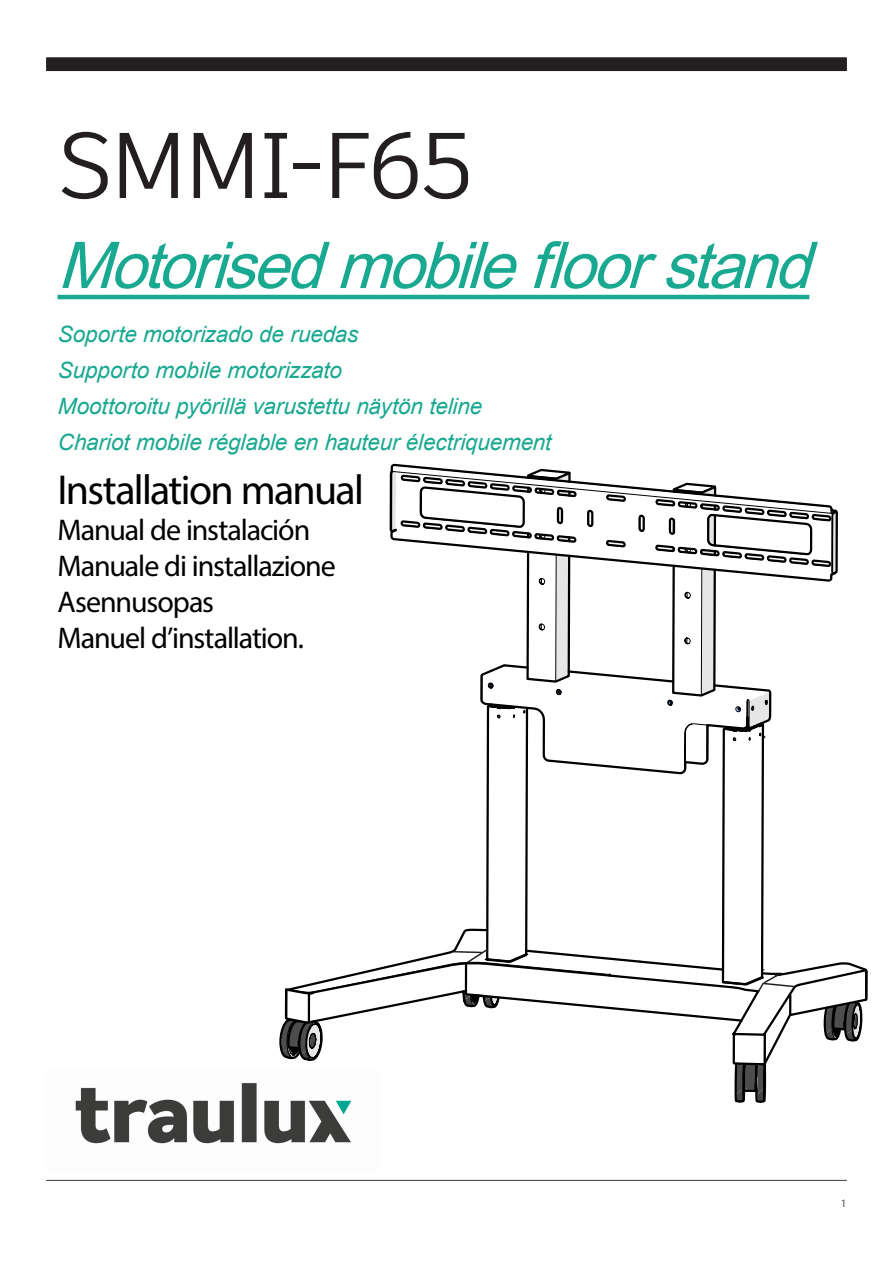
<style>
.page{position:relative;width:893px;height:1263px;background:#fff}
.page>*{position:absolute;margin:0;border:0;box-sizing:border-box;transform-origin:0 0}
.T3{font:93px "Artifakt Element";letter-spacing:-.06em;color:#231f20}
.T3-2{font:italic 64.5px "Arial";color:#19a890}
.T3-3{font:42px "Myriad Pro";letter-spacing:-.04em;color:#000}
.T3-4{font:30px "Myriad Pro";letter-spacing:-.035em;color:#000}
.T3-5{font:italic 22.5px/36px "Arial";letter-spacing:-.005em;color:#19a890}
.t1{font:11.25px "Myriad Pro";color:#4f535c}
</style>
<div class="page">
<div style="left:46px;top:58px;width:801px;height:13px;background:#231f20"></div>
<hr style="left:46px;top:1180px;width:801px;height:1px;background:#4f535c">
<hr style="left:58px;top:295px;width:751px;height:4px;background:#19a890">
<img style="left:75px;top:1083px;width:195px;height:61px">
<svg style="left:270px;top:471px;width:598px;height:710px"></svg>
<p class="T3" style="left:58px;top:100px;width:417px">SMMI-F65</p>
<p class="T3-2" style="left:58px;top:221px;width:779px">Motorisedmobilefloorstand</p>
<p class="T3-5" style="left:58px;top:316px;width:495px">Soporte motorizado de ruedas<br>Supporto mobile motorizzato<br>Moottoroitu pyörillä varustettu näytön teline Chariot mobile réglable en hauteur électriquement</p>
<p class="T3-3" style="left:58px;top:464px;width:308px">Installation manual</p>
<p class="T3-4" style="left:58px;top:511px;width:254px">Manual de instalación</p>
<p class="T3-4" style="left:58px;top:547px;width:280px">Manuale di installazione</p>
<p class="T3-4" style="left:58px;top:583px;width:158px">Asennusopas</p>
<p class="T3-4" style="left:58px;top:619px;width:248px">Manuel d’installation.</p>
<p class="t1" style="left:841px;top:1196px;width:7px">1</p>
</div>
